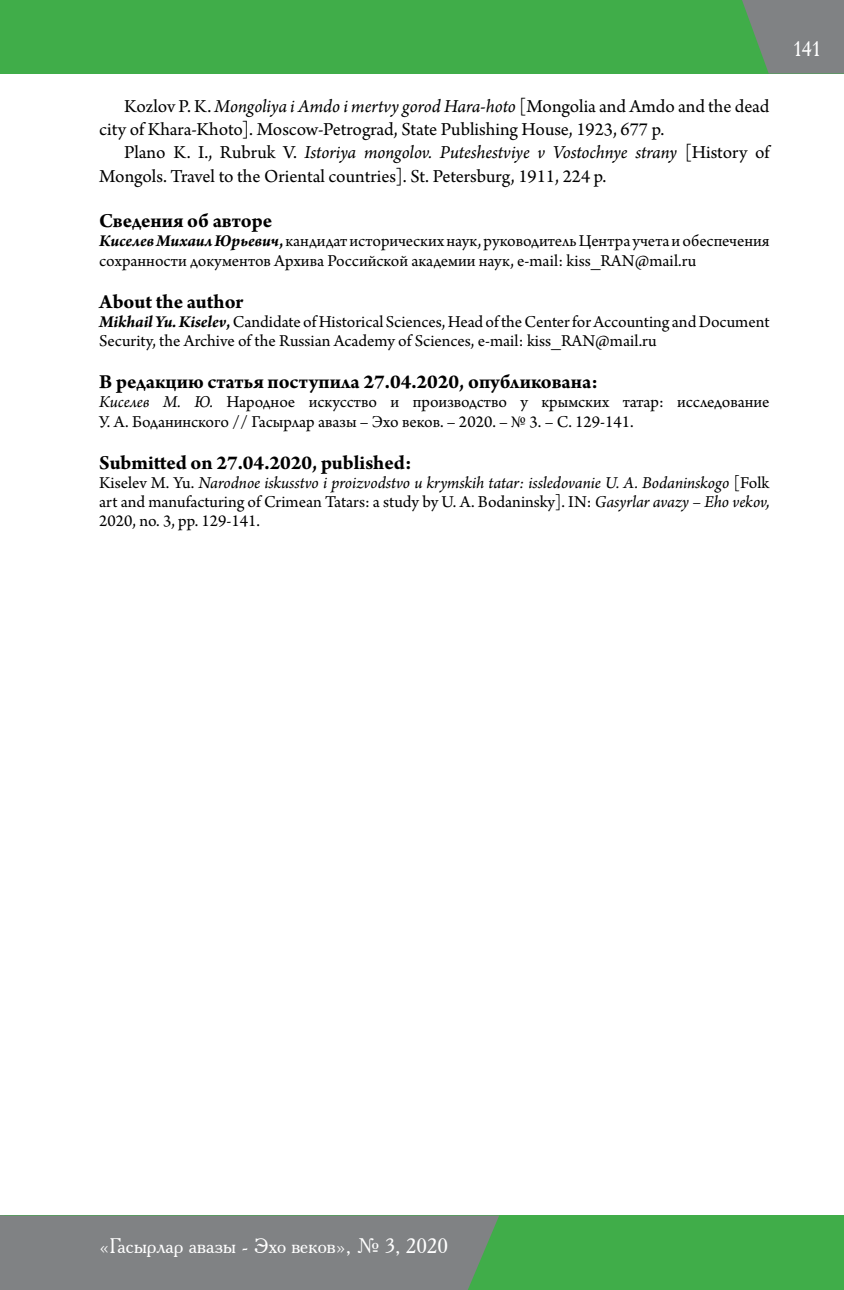
<style>
.page{position:relative;width:844px;height:1290px;background:#fff}
.page>*{position:absolute;margin:0;border:0;box-sizing:border-box;transform-origin:0 0}
.t1{font:700 21px "Arno Pro";color:#000}
.t2{font:21px "Academy ACTT";color:#fff}
.t3{font:19.25px/23.1px "Arno Pro";color:#000}
.t4{font:17.5px/19.2px "Arno Pro";color:#000}
.s1{font-style:italic}
.s2{font-weight:700;font-style:italic}
.s3{font-weight:700}
</style>
<div class="page">
<div style="left:0;top:1215px;width:843px;height:75px;background:#40ad49"></div>
<div style="left:0;top:1215px;width:499px;height:75px;background:#808284"></div>
<div style="left:0;top:0;width:843px;height:74px;background:#40ad49"></div>
<svg style="left:742px;top:0;width:101px;height:74px;background:#77877b"></svg>
<p class="t3" style="left:99px;top:96px;width:671px;text-indent:25px">Kozlov P. K. <span class="s1">Mongoliya i Amdo i mertvy gorod Hara-hoto</span> [Mongolia and Amdo and the dead city of Khara-Khoto]. Moscow-Petrograd, State Publishing House, 1923, 677 p.</p>
<p class="t3" style="left:99px;top:142px;width:671px;text-indent:25px">Plano K. I., Rubruk V. <span class="s1">Istoriya mongolov. Puteshestviye v Vostochnye strany</span> [History of<br>Mongols. Travel to the Oriental countries]. St. Petersburg, 1911, 224 p.</p>
<p class="t1" style="left:99px;top:209px;width:174px">Сведения об авторе</p>
<p class="t4" style="left:99px;top:232px;width:671px"><span class="s2">Киселев Михаил Юрьевич</span><span class="s3">,</span> кандидат исторических наук, руководитель Центра учета и обеспечения сохранности документов Архива Российской академии наук, e-mail: kiss_RAN@mail.ru</p>
<p class="t1" style="left:99px;top:289px;width:146px">About the author</p>
<p class="t4" style="left:99px;top:313px;width:671px"><span class="s2">Mikhail Yu. Kiselev</span><span class="s3">,</span> Candidate of Historical Sciences, Head of the Center for Accounting and Document<br>Security, the Archive of the Russian Academy of Sciences, e-mail: kiss_RAN@mail.ru</p>
<p class="t1" style="left:99px;top:370px;width:500px">В редакцию статья поступила 27.04.2020, опубликована:</p>
<p class="t4" style="left:99px;top:393px;width:671px"><span class="s1">Киселев М. Ю.</span> Народное искусство и производство у крымских татар: исследование<br>У. А. Боданинского // Гасырлар авазы – Эхо веков. – 2020. – № 3. – С. 129-141.</p>
<p class="t1" style="left:99px;top:450px;width:314px">Submitted on 27.04.2020, published:</p>
<p class="t4" style="left:99px;top:474px;width:671px;text-align:justify">Kiselev M. Yu. <span class="s1">Narodnoe iskusstvo i proizvodstvo u krymskih tatar: issledovanie U. A. Bodaninskogo</span> [Folk art and manufacturing of Crimean Tatars: a study by U. A. Bodaninsky]. IN: <span class="s1">Gasyrlar avazy – Eho vekov, </span>2020, no. 3, pp. 129-141.</p>
<p class="t2" style="left:793px;top:36px;width:28px">141</p>
<p class="t2" style="left:99px;top:1233px;width:350px">«Гасырлар авазы - Эхо веков», № 3, 2020</p>
</div>
